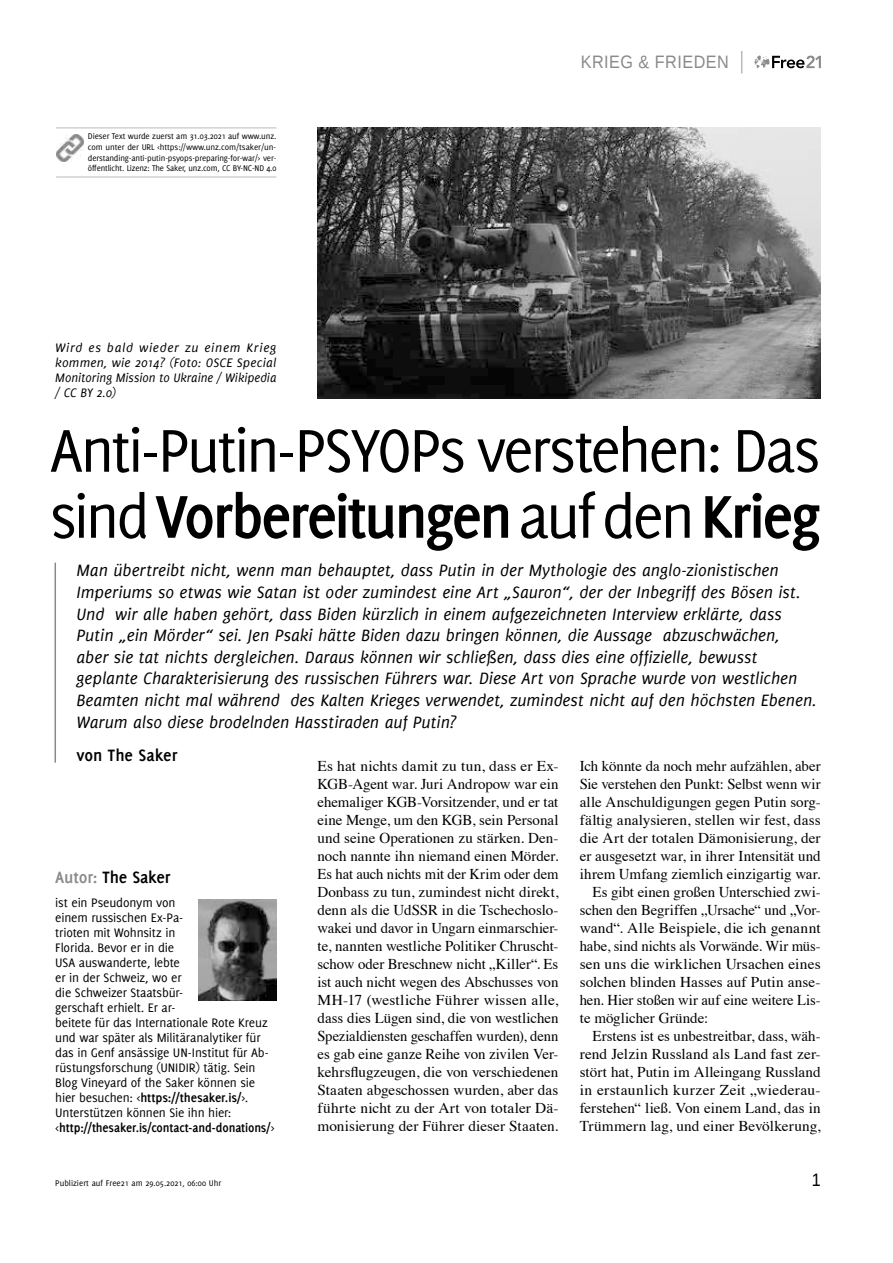
<style>
.page{position:relative;width:893px;height:1263px;background:#fff}
.page>*{position:absolute;margin:0;border:0;box-sizing:border-box;transform-origin:0 0}
.t1{font:66px/66px "Delicious";letter-spacing:-.045em;color:#000}
.t2{font:italic 18px/21.6px "Delicious";color:#000}
.t3{font:700 18px "Delicious";letter-spacing:-.01em;color:#000}
.t4{font:18px "Liberation Sans";letter-spacing:.03em;color:#8a8a8a;scale:.9 1}
.t5{font:18px "Liberation Sans";color:#000;scale:.9 1}
.t6{font:15px/18px "Times";color:#000;text-align:justify}
.t7{font:15px "Times";letter-spacing:.025em;color:#000}
.t8{font:13.5px/15px "Delicious";letter-spacing:-.015em;color:#000}
.t9{font:italic 13.5px/15px "Delicious";color:#000;text-align:justify}
.t10{font:9px/10.8px "Delicious";letter-spacing:-.015em;color:#000;text-align:justify}
.s1{font-weight:700}
.s2{color:#8a8a8a}
</style>
<div class="page">
<svg style="left:755px;top:55px;width:66px;height:13px"></svg>
<svg style="left:741px;top:51px;width:1px;height:23px"></svg>
<hr style="left:55px;top:563px;width:1px;height:200px;background:#8a8a8a">
<img style="left:317px;top:128px;width:504px;height:271px">
<hr style="left:56px;top:128px;width:220px;height:1px;background:#bababa">
<hr style="left:56px;top:177px;width:220px;height:1px;background:#bababa">
<img style="left:56px;top:134px;width:28px;height:28px">
<img style="left:199px;top:899px;width:77px;height:101px">
<p class="t10" style="left:88px;top:130px;width:190px">Dieser Text wurde zuerst am 31.03.2021 auf www.unz. com unter der URL &lt;https://www.unz.com/tsaker/un&shy;derstanding-anti-putin-psyops-preparing-for-war/&gt; ver&shy;öffentlicht. Lizenz: The Saker, unz.com, CC BY-NC-ND 4.0</p>
<p class="t9" style="left:55px;top:340px;width:223px">Wird es bald wieder zu einem Krieg kommen, wie 2014? (Foto: OSCE Special Monitoring Mission to Ukraine / Wikipedia / CC BY 2.0)</p>
<p class="t4" style="left:581px;top:52px;width:166px">KRIEG &amp; FRIEDEN</p>
<h1 class="t1" style="left:50px;top:416px;width:772px">Anti-Putin-PSYOPs verstehen: Das sind <span class="s1">Vorbereitungen</span> auf den<span class="s1">Krieg</span></h1>
<p class="t2" style="left:77px;top:560px;width:742px">Man übertreibt nicht, wenn man behauptet, dass Putin in der Mythologie des anglo-zionistischen Imperiums so etwas wie Satan ist oder zumindest eine Art „Sauron“, der der Inbegriff des Bösen ist.<br>Und wir alle haben gehört, dass Biden kürzlich in einem aufgezeichneten Interview erklärte, dass Putin „ein Mörder“ sei. Jen Psaki hätte Biden dazu bringen können, die Aussage abzuschwächen,<br>aber sie tat nichts dergleichen. Daraus können wir schließen, dass dies eine offizielle, bewusst geplante Charakterisierung des russischen Führers war. Diese Art von Sprache wurde von westlichen Beamten nicht mal während des Kalten Krieges verwendet, zumindest nicht auf den höchsten Ebenen.<br>Warum also diese brodelnden Hasstiraden auf Putin?</p>
<p class="t3" style="left:77px;top:745px;width:102px">von The Saker</p>
<p class="t6" style="left:317px;top:756px;width:242px">Es hat nichts damit zu tun, dass er Ex-KGB-Agent war. Juri Andropow war ein ehemaliger KGB-Vorsitzender, und er tat eine Menge, um den KGB, sein Personal und seine Operationen zu stärken. Den&shy;noch nannte ihn niemand einen Mörder.<br>Es hat auch nichts mit der Krim oder dem Donbass zu tun, zumindest nicht direkt, denn als die UdSSR in die Tschechoslo&shy;wakei und davor in Ungarn einmarschier&shy;te, nannten westliche Politiker Chruscht&shy;schow oder Breschnew nicht „Killer“. Es ist auch nicht wegen des Abschusses von MH-17 (westliche Führer wissen alle, dass dies Lügen sind, die von westlichen Spezialdiensten geschaffen wurden), denn es gab eine ganze Reihe von zivilen Ver&shy;kehrsflugzeugen, die von verschiedenen Staaten abgeschossen wurden, aber das führte nicht zu der Art von totaler Dä&shy;monisierung der Führer dieser Staaten.</p>
<p class="t6" style="left:580px;top:756px;width:242px">Ich könnte da noch mehr aufzählen, aber</p>
<p class="t6" style="left:580px;top:774px;width:242px">Sie verstehen den Punkt: Selbst wenn wir</p>
<p class="t6" style="left:580px;top:792px;width:242px">alle Anschuldigungen gegen Putin sorg-</p>
<p class="t6" style="left:580px;top:810px;width:242px">fältig analysieren, stellen wir fest, dass</p>
<p class="t6" style="left:580px;top:828px;width:242px">die Art der totalen Dämonisierung, der</p>
<p class="t6" style="left:580px;top:846px;width:242px">er ausgesetzt war, in ihrer Intensität und</p>
<p class="t6" style="left:580px;top:864px;width:242px">ihrem Umfang ziemlich einzigartig war.</p>
<p class="t6" style="left:592px;top:882px;width:230px">Es gibt einen großen Unterschied zwi-</p>
<p class="t6" style="left:580px;top:900px;width:242px">schen den Begriffen „Ursache“ und „Vor-</p>
<p class="t6" style="left:580px;top:918px;width:242px">wand“. Alle Beispiele, die ich genannt</p>
<p class="t6" style="left:580px;top:936px;width:242px">habe, sind nichts als Vorwände. Wir müs-</p>
<p class="t6" style="left:580px;top:954px;width:242px">sen uns die wirklichen Ursachen eines</p>
<p class="t6" style="left:580px;top:972px;width:242px">solchen blinden Hasses auf Putin anse-</p>
<p class="t6" style="left:580px;top:990px;width:242px">hen. Hier stoßen wir auf eine weitere Lis-</p>
<p class="t6" style="left:580px;top:1008px;width:130px">te möglicher Gründe:</p>
<p class="t6" style="left:592px;top:1026px;width:230px">Erstens ist es unbestreitbar, dass, wäh-</p>
<p class="t6" style="left:580px;top:1044px;width:242px">rend Jelzin Russland als Land fast zer-</p>
<p class="t6" style="left:580px;top:1062px;width:242px">stört hat, Putin im Alleingang Russland</p>
<p class="t7" style="left:580px;top:1076px;width:242px">in erstaunlich kurzer Zeit „wiederau-</p>
<p class="t6" style="left:580px;top:1098px;width:242px">ferstehen“ ließ. Von einem Land, das in</p>
<p class="t6" style="left:580px;top:1116px;width:242px">Trümmern lag, und einer Bevölkerung,</p>
<p class="t3" style="left:55px;top:867px;width:117px"><span class="s2">Autor:</span> The Saker</p>
<p class="t8" style="left:55px;top:894px;width:221px">ist ein Pseudonym von<br>einem russischen Ex-Pa-<br>trioten mit Wohnsitz in<br>Florida. Bevor er in die<br>USA auswanderte, lebte<br>er in der Schweiz, wo er<br>die Schweizer Staatsbür-<br>gerschaft erhielt. Er ar-<br>beitete für das Internationale Rote Kreuz und war später als Militäranalytiker für das in Genf ansässige UN-Institut für Ab&shy;rüstungsforschung (UNIDIR) tätig. Sein<br>Blog Vineyard of the Saker können sie hier besuchen: &lt;<span class="s1">https://thesaker.is/</span>&gt;.<br>Unterstützen können Sie ihn hier: &lt;<span class="s1">http://thesaker.is/contact-and-donations/</span>&gt;</p>
<p class="t10" style="left:55px;top:1177px;width:168px">Publiziert auf Free21 am 29.05.2021, 06:00 Uhr</p>
<p class="t5" style="left:812px;top:1169px;width:12px">1</p>
</div>
